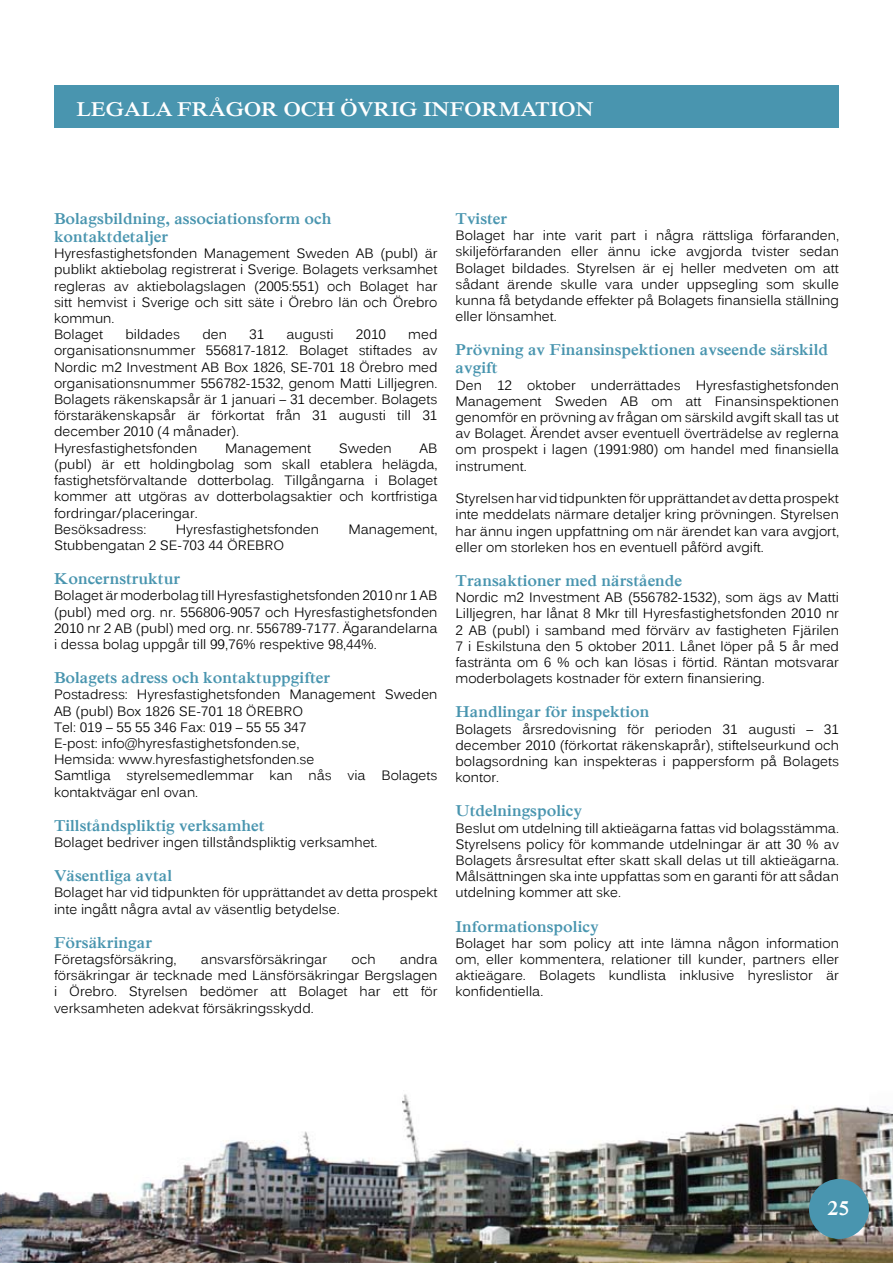
<style>
.page{position:relative;width:893px;height:1263px;background:#fff}
.page>*{position:absolute;margin:0;border:0;box-sizing:border-box;transform-origin:0 0}
.t1{font:700 21px "Iskoola Pota";color:#fff}
.t2{font:700 16.5px/18px "Iskoola Pota";color:#4995af}
.t3{font:13.5px/16.2px "Kalinga";color:#000;text-align:justify}
</style>
<div class="page">
<img style="left:0;top:1193px;width:3px;height:70px">
<img style="left:3px;top:1094px;width:890px;height:169px">
<div style="left:809px;top:1179px;width:60px;height:60px;background:#4995af;border-radius:50%"></div>
<div style="left:54px;top:85px;width:785px;height:43px;background:#4995af"></div>
<h1 class="t1" style="left:77px;top:97px;width:519px">LEGALA FRÅGOR OCH ÖVRIG INFORMATION</h1>
<p class="t2" style="left:54px;top:210px;width:279px">Bolagsbildning, associationsform och kontaktdetaljer</p>
<p class="t3" style="left:54px;top:247px;width:385px;text-align:left">Hyresfastighetsfonden Management Sweden AB (publ) är publikt aktiebolag registrerat i Sverige. Bolagets verksamhet regleras av aktiebolagslagen (2005:551) och Bolaget har sitt hemvist i Sverige och sitt säte i Örebro län och Örebro kommun.<br>Bolaget</p>
<p class="t3" style="left:54px;top:328px;width:385px;text-align:left;text-indent:354px">med organisationsnummer 556817-1812. Bolaget stiftades av Nordic m2 Investment AB Box 1826, SE-701 18 Örebro med organisationsnummer 556782-1532, genom Matti Lilljegren.<br>Bolagets räkenskapsår är 1 januari – 31 december. Bolagets förstaräkenskapsår är förkortat från 31 augusti till 31 december 2010 (4 månader).<br>Hyresfastighetsfonden</p>
<p class="t3" style="left:125px;top:328px;width:56px">bildades</p>
<p class="t3" style="left:202px;top:328px;width:26px">den</p>
<p class="t3" style="left:249px;top:328px;width:17px">31</p>
<p class="t3" style="left:286px;top:328px;width:49px">augusti</p>
<p class="t3" style="left:356px;top:328px;width:32px">2010</p>
<p class="t3" style="left:225px;top:441px;width:88px">Management</p>
<p class="t3" style="left:339px;top:441px;width:54px">Sweden</p>
<p class="t3" style="left:54px;top:441px;width:385px;text-align:left;text-indent:366px">AB (publ) är ett holdingbolag som skall etablera helägda, fastighetsförvaltande dotterbolag. Tillgångarna i Bolaget kommer att utgöras av dotterbolagsaktier och kortfristiga fordringar/placeringar.<br>Besöksadress:</p>
<p class="t3" style="left:176px;top:522px;width:145px">Hyresfastighetsfonden</p>
<p class="t3" style="left:348px;top:522px;width:91px">Management,</p>
<p class="t3" style="left:54px;top:538px;width:232px">Stubbengatan 2 SE-703 44 ÖREBRO</p>
<p class="t2" style="left:54px;top:570px;width:128px">Koncernstruktur</p>
<p class="t3" style="left:54px;top:589px;width:385px">Bolaget är moderbolag till Hyresfastighetsfonden 2010 nr 1 AB (publ) med org. nr. 556806-9057 och Hyresfastighetsfonden 2010 nr 2 AB (publ) med org. nr. 556789-7177. Ägarandelarna i dessa bolag uppgår till 99,76% respektive 98,44%.</p>
<p class="t2" style="left:54px;top:669px;width:278px">Bolagets adress och kontaktuppgifter</p>
<p class="t3" style="left:54px;top:688px;width:385px;text-align:left">Postadress: Hyresfastighetsfonden Management Sweden AB (publ) Box 1826 SE-701 18 ÖREBRO<br>Tel: 019 – 55 55 346 Fax: 019 – 55 55 347<br>E-post: info@hyresfastighetsfonden.se,<br>Hemsida: www.hyresfastighetsfonden.se<br>Samtliga styrelsemedlemmar kan nås via Bolagets kontaktvägar enl ovan.</p>
<p class="t2" style="left:54px;top:816px;width:212px">Tillståndspliktig verksamhet</p>
<p class="t3" style="left:54px;top:835px;width:325px">Bolaget bedriver ingen tillståndspliktig verksamhet.</p>
<p class="t2" style="left:54px;top:867px;width:120px">Väsentliga avtal</p>
<p class="t3" style="left:54px;top:886px;width:385px">Bolaget har vid tidpunkten för upprättandet av detta prospekt inte ingått några avtal av väsentlig betydelse.</p>
<p class="t2" style="left:54px;top:933px;width:100px">Försäkringar</p>
<p class="t3" style="left:54px;top:952px;width:124px">Företagsförsäkring,</p>
<p class="t3" style="left:201px;top:952px;width:128px">ansvarsförsäkringar</p>
<p class="t3" style="left:351px;top:952px;width:26px">och</p>
<p class="t3" style="left:54px;top:952px;width:385px;text-indent:346px">andra försäkringar är tecknade med Länsförsäkringar Bergslagen i Örebro. Styrelsen bedömer att Bolaget har ett för verksamheten adekvat försäkringsskydd.</p>
<p class="t2" style="left:455px;top:210px;width:53px">Tvister</p>
<p class="t3" style="left:455px;top:229px;width:385px">Bolaget har inte varit part i några rättsliga förfaranden, skiljeförfaranden eller ännu icke avgjorda tvister sedan Bolaget bildades. Styrelsen är ej heller medveten om att sådant ärende skulle vara under uppsegling som skulle kunna få betydande effekter på Bolagets finansiella ställning eller lönsamhet.</p>
<p class="t2" style="left:455px;top:341px;width:374px">Prövning av Finansinspektionen avseende särskild avgift</p>
<p class="t3" style="left:455px;top:378px;width:385px">Den 12 oktober underrättades Hyresfastighetsfonden Management Sweden AB om att Finansinspektionen genomför en prövning av frågan om särskild avgift skall tas ut av Bolaget. Ärendet avser eventuell överträdelse av reglerna om prospekt i lagen (1991:980) om handel med finansiella instrument.</p>
<p class="t3" style="left:455px;top:491px;width:385px">Styrelsen har vid tidpunkten för upprättandet av detta prospekt inte meddelats närmare detaljer kring prövningen. Styrelsen har ännu ingen uppfattning om när ärendet kan vara avgjort, eller om storleken hos en eventuell påförd avgift.</p>
<p class="t2" style="left:455px;top:571px;width:228px">Transaktioner med närstående</p>
<p class="t3" style="left:455px;top:590px;width:385px">Nordic m2 Investment AB (556782-1532), som ägs av Matti Lilljegren, har lånat 8 Mkr till Hyresfastighetsfonden 2010 nr 2 AB (publ) i samband med förvärv av fastigheten Fjärilen 7 i Eskilstuna den 5 oktober 2011. Lånet löper på 5 år med fastränta om 6 % och kan lösas i förtid. Räntan motsvarar moderbolagets kostnader för extern finansiering.</p>
<p class="t2" style="left:455px;top:703px;width:196px">Handlingar för inspektion</p>
<p class="t3" style="left:455px;top:722px;width:385px">Bolagets årsredovisning för perioden 31 augusti – 31 december 2010 (förkortat räkenskaprår), stiftelseurkund och bolagsordning kan inspekteras i pappersform på Bolagets kontor.</p>
<p class="t2" style="left:455px;top:802px;width:128px">Utdelningspolicy</p>
<p class="t3" style="left:455px;top:821px;width:385px">Beslut om utdelning till aktieägarna fattas vid bolagsstämma.<br>Styrelsens policy för kommande utdelningar är att 30 % av Bolagets årsresultat efter skatt skall delas ut till aktieägarna.<br>Målsättningen ska inte uppfattas som en garanti för att sådan utdelning kommer att ske.</p>
<p class="t2" style="left:455px;top:917px;width:145px">Informationspolicy</p>
<p class="t3" style="left:455px;top:936px;width:385px">Bolaget har som policy att inte lämna någon information om, eller kommentera, relationer till kunder, partners eller aktieägare. Bolagets kundlista inklusive hyreslistor är konfidentiella.</p>
<h1 class="t1" style="left:827px;top:1196px;width:23px">25</h1>
</div>
